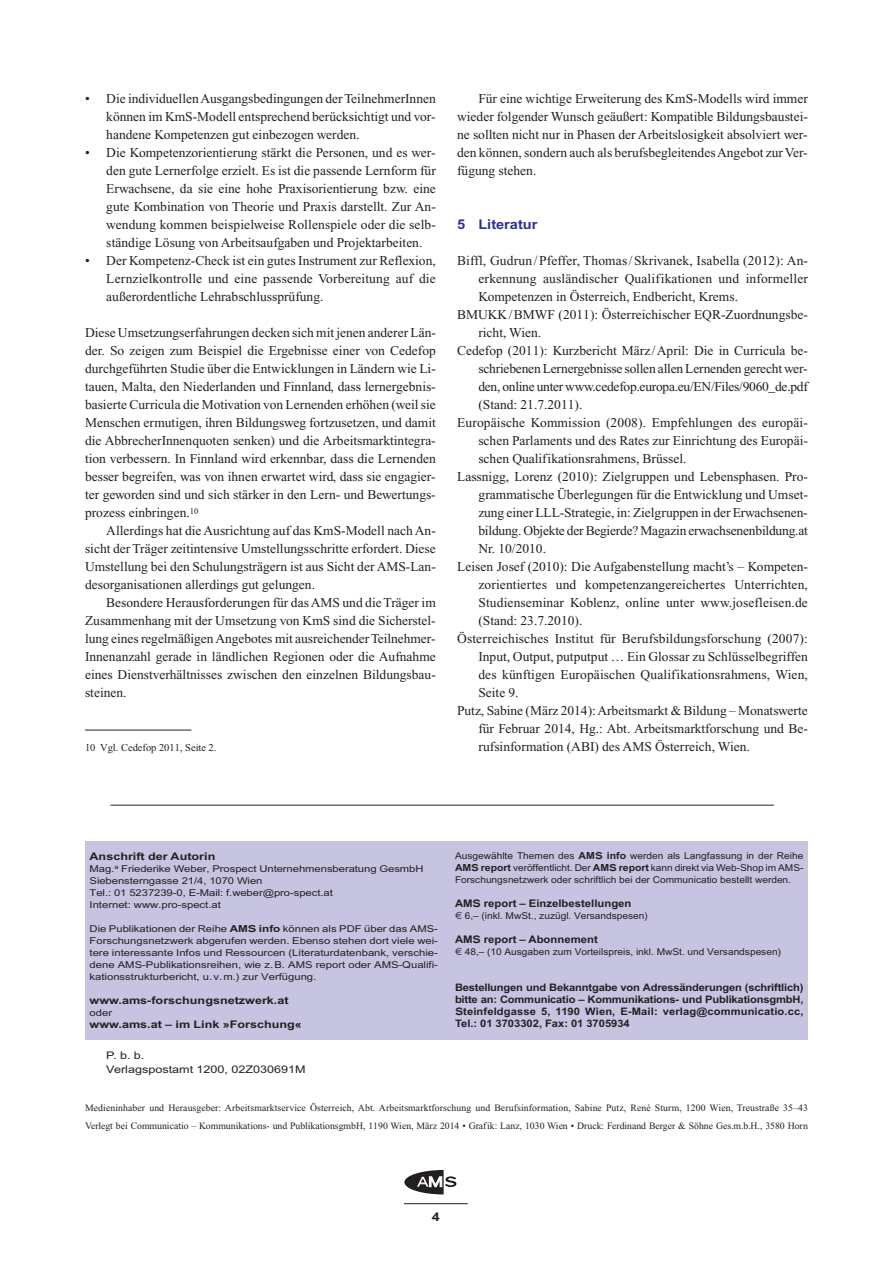
<style>
.page{position:relative;width:893px;height:1263px;background:#fff}
.page>*{position:absolute;margin:0;border:0;box-sizing:border-box;transform-origin:0 0}
.t1{font:13.5px/18px "Times New Roman";color:#231f20;text-align:justify}
.t2{font:13.5px "Times New Roman";letter-spacing:-.02em;color:#231f20}
.t3{font:700 13.5px "AMS";color:#2e3092;scale:.9 1}
.t4{font:700 12px "AMS";color:#231f20}
.t5{font:10.5px/12px "AMS";color:#231f20}
.t6{font:10.5px/12px "AMS";color:#231f20;scale:.9 1}
.t7{font:700 10.5px "AMS";color:#231f20}
.t8{font:10.5px/14.1px "AMS";color:#231f20}
.t9{font:10.5px "Times New Roman";color:#231f20}
.t10{font:700 10.35px/12px "AMS";letter-spacing:.01em;color:#231f20;text-align:justify;scale:.9 1}
.t11{font:9.75px/18px "Times New Roman";letter-spacing:.01em;color:#231f20}
.s1{font-weight:700}
.s2{font-weight:700;font-size:9.75px}
.s3{font-family:"Euro Sans Std"}
</style>
<div class="page">
<hr style="left:404px;top:1203px;width:64px;height:1px;background:#231f20">
<svg style="left:404px;top:1170px;width:52px;height:24px"></svg>
<hr style="left:85px;top:730px;width:106px;height:1px;background:#231f20">
<div style="left:85px;top:841px;width:723px;height:198px;background:#c6c4e1"></div>
<hr style="left:111px;top:805px;width:663px;height:1px;background:#231f20">
<p class="t1" style="left:106px;top:91px;width:331px;text-indent:-21px">• Die individuellenAusgangsbedingungen derTeilnehmerInnen können im KmS-Modell entsprechend berücksichtigt und vor&shy;handene Kompetenzen gut einbezogen werden.</p>
<p class="t1" style="left:106px;top:145px;width:331px;text-indent:-21px">• Die Kompetenzorientierung stärkt die Personen, und es wer&shy;den gute Lernerfolge erzielt. Es ist die passende Lernform für Erwachsene, da sie eine hohe Praxisorientierung bzw. eine gute Kombination von Theorie und Praxis darstellt. Zur An&shy;wendung kommen beispielweise Rollenspiele oder die selb&shy;ständige Lösung von Arbeitsaufgaben und Projektarbeiten.</p>
<p class="t1" style="left:106px;top:253px;width:331px;text-indent:-21px">• Der Kompetenz-Check ist ein gutes Instrument zur Reflexion, Lernzielkontrolle und eine passende Vorbereitung auf die außerordentliche Lehrabschlussprüfung.</p>
<p class="t1" style="left:85px;top:325px;width:352px">Diese Umsetzungserfahrungen decken sich mit jenen anderer Län&shy;der. So zeigen zum Beispiel die Ergebnisse einer von Cedefop durchgeführten Studie über die Entwicklungen in Ländern wie Li&shy;tauen, Malta, den Niederlanden und Finnland, dass lernergebnis&shy;basierte Curricula die Motivation von Lernenden erhöhen (weil sie Menschen ermutigen, ihren Bildungsweg fortzusetzen, und damit die AbbrecherInnenquoten senken) und die Arbeitsmarktintegra&shy;tion verbessern. In Finnland wird erkennbar, dass die Lernenden besser begreifen, was von ihnen erwartet wird, dass sie engagier&shy;ter geworden sind und sich stärker in den Lern- und Bewertungs&shy;prozess einbringen.<sup>10</sup></p>
<p class="t1" style="left:85px;top:523px;width:352px;text-indent:21px">Allerdings hat dieAusrichtung auf das KmS-Modell nachAn&shy;sicht derTräger zeitintensive Umstellungsschritte erfordert. Diese Umstellung bei den Schulungsträgern ist aus Sicht der AMS-Lan&shy;desorganisationen allerdings gut gelungen.</p>
<p class="t1" style="left:85px;top:595px;width:352px;text-indent:21px">Besondere Herausforderungen für dasAMS und dieTräger im Zusammenhang mit der Umsetzung von KmS sind die Sicherstel&shy;lung eines regelmäßigenAngebotes mit ausreichenderTeilnehmer-Innenanzahl gerade in ländlichen Regionen oder die Aufnahme eines Dienstverhältnisses zwischen den einzelnen Bildungsbau&shy;steinen.</p>
<p class="t9" style="left:85px;top:743px;width:133px">10 Vgl. Cedefop 2011, Seite 2.</p>
<p class="t1" style="left:457px;top:91px;width:352px;text-indent:21px">Für eine wichtige Erweiterung des KmS-Modells wird immer wieder folgender Wunsch geäußert: Kompatible Bildungsbaustei&shy;ne sollten nicht nur in Phasen der Arbeitslosigkeit absolviert wer&shy;den können, sondern auch als berufsbegleitendesAngebot zurVer&shy;fügung stehen.</p>
<p class="t3" style="left:457px;top:219px;width:91px">5 Literatur</p>
<p class="t1" style="left:457px;top:253px;width:352px">Biffl, Gudrun/Pfeffer, Thomas/Skrivanek, Isabella (2012): An-</p>
<p class="t1" style="left:478px;top:271px;width:331px">erkennung ausländischer Qualifikationen und informeller</p>
<p class="t1" style="left:478px;top:289px;width:261px">Kompetenzen in Österreich, Endbericht, Krems.</p>
<p class="t1" style="left:457px;top:307px;width:352px">BMUKK/BMWF (2011): Österreichischer EQR-Zuordnungsbe-</p>
<p class="t1" style="left:478px;top:325px;width:64px">richt, Wien.</p>
<p class="t1" style="left:457px;top:343px;width:352px">Cedefop (2011): Kurzbericht März/April: Die in Curricula be-</p>
<p class="t1" style="left:478px;top:361px;width:331px">schriebenen Lernergebnisse sollen allen Lernenden gerecht wer-</p>
<p class="t2" style="left:478px;top:382px;width:331px">den, online unter www.cedefop.europa.eu/EN/Files/9060_de.pdf</p>
<p class="t1" style="left:478px;top:397px;width:106px">(Stand: 21.7.2011).</p>
<p class="t1" style="left:457px;top:415px;width:352px">Europäische Kommission (2008). Empfehlungen des europäi-</p>
<p class="t1" style="left:478px;top:433px;width:331px">schen Parlaments und des Rates zur Einrichtung des Europäi-</p>
<p class="t1" style="left:478px;top:451px;width:210px">schen Qualifikationsrahmens, Brüssel.</p>
<p class="t1" style="left:457px;top:469px;width:352px">Lassnigg, Lorenz (2010): Zielgruppen und Lebensphasen. Pro-</p>
<p class="t1" style="left:478px;top:487px;width:331px">grammatische Überlegungen für die Entwicklung und Umset-</p>
<p class="t1" style="left:478px;top:505px;width:331px">zung einer LLL-Strategie, in: Zielgruppen in der Erwachsenen-</p>
<p class="t1" style="left:478px;top:523px;width:331px">bildung. Objekte der Begierde? Magazin erwachsenenbildung.at</p>
<p class="t1" style="left:478px;top:541px;width:69px">Nr. 10/2010.</p>
<p class="t1" style="left:457px;top:559px;width:352px">Leisen Josef (2010): Die Aufgabenstellung macht’s – Kompeten-</p>
<p class="t1" style="left:478px;top:577px;width:331px">zorientiertes und kompetenzangereichertes Unterrichten,</p>
<p class="t1" style="left:478px;top:595px;width:331px">Studienseminar Koblenz, online unter www.josefleisen.de</p>
<p class="t1" style="left:478px;top:613px;width:106px">(Stand: 23.7.2010).</p>
<p class="t1" style="left:457px;top:631px;width:352px">Österreichisches Institut für Berufsbildungsforschung (2007):</p>
<p class="t1" style="left:478px;top:649px;width:331px">Input, Output, putputput … Ein Glossar zu Schlüsselbegriffen</p>
<p class="t1" style="left:478px;top:667px;width:331px">des künftigen Europäischen Qualifikationsrahmens, Wien,</p>
<p class="t1" style="left:478px;top:685px;width:42px">Seite 9.</p>
<p class="t1" style="left:457px;top:703px;width:352px">Putz, Sabine (März 2014):Arbeitsmarkt &amp; Bildung – Monatswerte</p>
<p class="t1" style="left:478px;top:721px;width:331px">für Februar 2014, Hg.: Abt. Arbeitsmarktforschung und Be-</p>
<p class="t1" style="left:478px;top:739px;width:273px">rufsinformation (ABI) des AMS Österreich, Wien.</p>
<p class="t5" style="left:90px;top:850px;width:336px"><span class="s1">Anschrift der Autorin<br></span>Mag.<sup>a</sup> Friederike Weber, Prospect Unternehmensberatung GesmbH Siebensterngasse 21/4, 1070 Wien<br>Tel.: 01 5237239-0, E-Mail: f.weber@pro-spect.at<br>Internet: www.pro-spect.at</p>
<p class="t5" style="left:90px;top:922px;width:350px;text-align:justify">Die Publikationen der Reihe <span class="s2">AMS info</span> können als PDF über das AMS-Forschungsnetzwerk abgerufen werden. Ebenso stehen dort viele wei&shy;tere interessante Infos und Ressourcen (Literaturdatenbank, verschie&shy;dene AMS-Publikationsreihen, wie z.B. AMS report oder AMS-Qualifi&shy;kationsstrukturbericht, u.v.m.) zur Verfügung.</p>
<p class="t7" style="left:90px;top:996px;width:201px">www.ams-forschungsnetzwerk.at</p>
<p class="t5" style="left:90px;top:1006px;width:24px">oder</p>
<p class="t7" style="left:90px;top:1020px;width:214px">www.ams.at – im Link »Forschung«</p>
<p class="t6" style="left:455px;top:850px;width:389px;text-align:justify">Ausgewählte Themen des <span class="s2">AMS info</span> werden als Langfassung in der Reihe <span class="s2">AMS report</span> veröffentlicht. Der <span class="s2">AMS report</span> kann direkt via Web-Shop im AMS-Forschungsnetzwerk oder schriftlich bei der Communicatio bestellt werden.</p>
<p class="t6" style="left:455px;top:898px;width:216px"><span class="s1">AMS report – Einzelbestellungen<br></span><span class="s3">€</span> 6,– (inkl. MwSt., zuzügl. Versandspesen)</p>
<p class="t6" style="left:455px;top:934px;width:364px"><span class="s1">AMS report – Abonnement<br></span><span class="s3">€</span> 48,– (10 Ausgaben zum Vorteilspreis, inkl. MwSt. und Versandspesen)</p>
<p class="t10" style="left:455px;top:983px;width:389px">Bestellungen und Bekanntgabe von Adressänderungen (schriftlich) bitte an: Communicatio – Kommunikations- und PublikationsgmbH, Steinfeldgasse 5, 1190 Wien, E-Mail: verlag@communicatio.cc, Tel.: 01 3703302, Fax: 01 3705934</p>
<p class="t8" style="left:106px;top:1049px;width:201px">P. b. b.<br>Verlagspostamt 1200, 02Z030691M</p>
<p class="t11" style="left:85px;top:1100px;width:724px">Medieninhaber und Herausgeber: Arbeitsmarktservice Österreich, Abt. Arbeitsmarktforschung und Berufsinformation, Sabine Putz, René Sturm, 1200 Wien, Treustraße 35–43<br>Verlegt bei Communicatio – Kommunikations- und PublikationsgmbH, 1190 Wien, März 2014 • Grafik: Lanz, 1030 Wien • Druck: Ferdinand Berger &amp; Söhne Ges.m.b.H., 3580 Horn</p>
<p class="t4" style="left:432px;top:1212px;width:10px">4</p>
</div>
